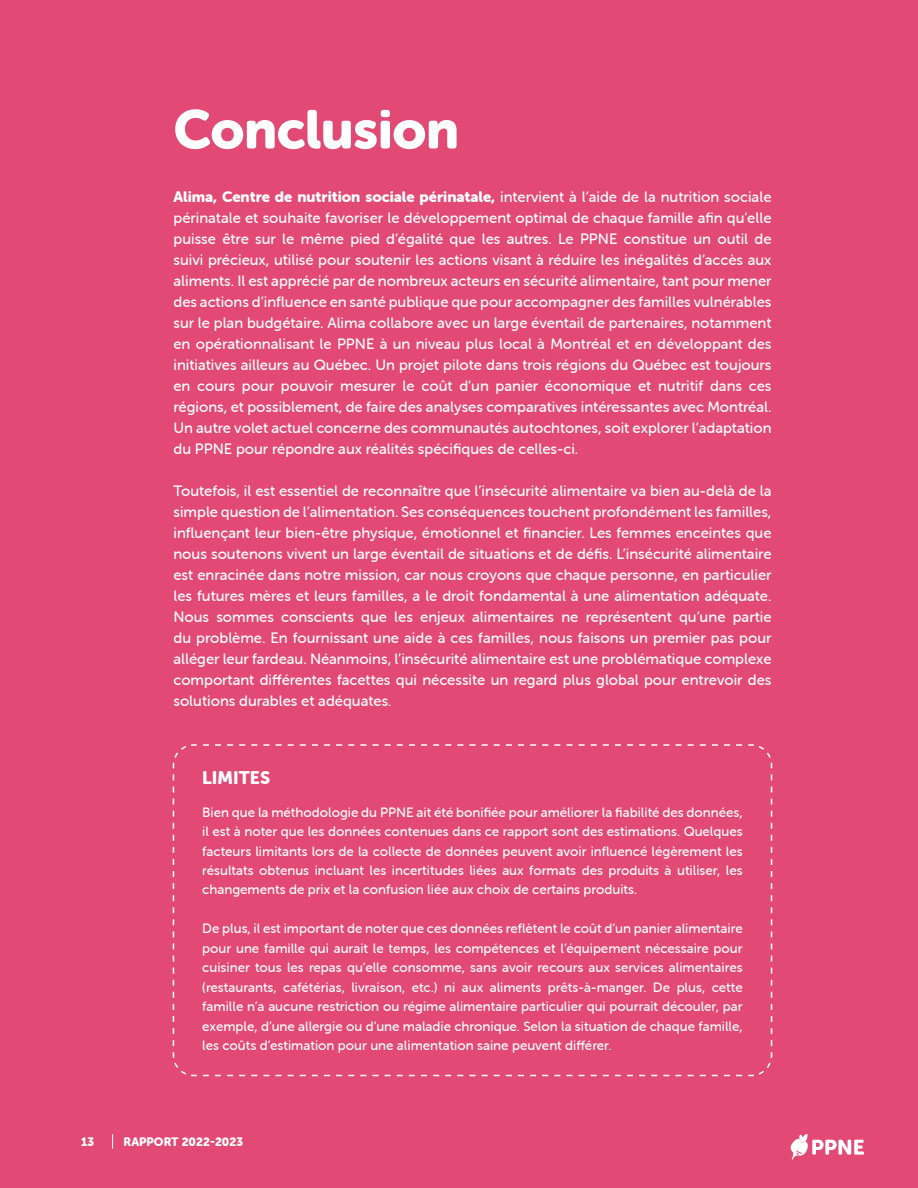
<style>
.page{position:relative;width:918px;height:1188px;background:#e24974}
.page>*{position:absolute;margin:0;border:0;box-sizing:border-box;transform-origin:0 0}
.t1{font:54px "Museo Sans Rounded 900";letter-spacing:-.005em;color:#fff}
.t2{font:18px "Museo Sans Rounded 900";color:#fff}
.t3{font:15px/21px "Museo Sans Rounded 500";color:#fff;text-align:justify}
.t4{font:15px "Museo Sans Rounded 900";color:#fff}
.t5{font:13.5px/19.5px "Museo Sans Rounded 500";color:#fff;text-align:justify}
.t6{font:12px "Museo Sans Rounded 900";color:#fff}
.s1{font-family:"Museo Sans Rounded 500"}
</style>
<div class="page">
<svg style="left:112px;top:1134px;width:1px;height:15px"></svg>
<svg style="left:790px;top:1134px;width:74px;height:27px"></svg>
<svg style="left:172px;top:744px;width:601px;height:333px"></svg>
<h1 class="t1" style="left:173px;top:99px;width:287px">Conclusion</h1>
<p class="t4" style="left:173px;top:188px;width:600px">Alima, Centre de nutrition sociale périnatale, <span class="s1">intervient à l’aide de la nutrition sociale</span></p>
<p class="t3" style="left:173px;top:208px;width:600px">périnatale et souhaite favoriser le développement optimal de chaque famille afin qu’elle puisse être sur le même pied d’égalité que les autres. Le PPNE constitue un outil de suivi précieux, utilisé pour soutenir les actions visant à réduire les inégalités d’accès aux aliments. Il est apprécié par de nombreux acteurs en sécurité alimentaire, tant pour mener des actions d’influence en santé publique que pour accompagner des familles vulnérables sur le plan budgétaire. Alima collabore avec un large éventail de partenaires, notamment en opérationnalisant le PPNE à un niveau plus local à Montréal et en développant des initiatives ailleurs au Québec. Un projet pilote dans trois régions du Québec est toujours en cours pour pouvoir mesurer le coût d’un panier économique et nutritif dans ces régions, et possiblement, de faire des analyses comparatives intéressantes avec Montréal.<br>Un autre volet actuel concerne des communautés autochtones, soit explorer l’adaptation du PPNE pour répondre aux réalités spécifiques de celles-ci.</p>
<p class="t3" style="left:173px;top:481px;width:600px">Toutefois, il est essentiel de reconnaître que l’insécurité alimentaire va bien au-delà de la simple question de l’alimentation. Ses conséquences touchent profondément les familles, influençant leur bien-être physique, émotionnel et financier. Les femmes enceintes que nous soutenons vivent un large éventail de situations et de défis. L’insécurité alimentaire est enracinée dans notre mission, car nous croyons que chaque personne, en particulier les futures mères et leurs familles, a le droit fondamental à une alimentation adéquate.<br>Nous sommes conscients que les enjeux alimentaires ne représentent qu’une partie du problème. En fournissant une aide à ces familles, nous faisons un premier pas pour alléger leur fardeau. Néanmoins, l’insécurité alimentaire est une problématique complexe comportant différentes facettes qui nécessite un regard plus global pour entrevoir des solutions durables et adéquates.</p>
<p class="t2" style="left:202px;top:767px;width:69px">LIMITES</p>
<p class="t5" style="left:202px;top:802px;width:542px">Bien que la méthodologie du PPNE ait été bonifiée pour améliorer la fiabilité des données, il est à noter que les données contenues dans ce rapport sont des estimations. Quelques facteurs limitants lors de la collecte de données peuvent avoir influencé légèrement les résultats obtenus incluant les incertitudes liées aux formats des produits à utiliser, les changements de prix et la confusion liée aux choix de certains produits.</p>
<p class="t5" style="left:202px;top:919px;width:542px">De plus, il est important de noter que ces données reflètent le coût d’un panier alimentaire pour une famille qui aurait le temps, les compétences et l’équipement nécessaire pour cuisiner tous les repas qu’elle consomme, sans avoir recours aux services alimentaires (restaurants, cafétérias, livraison, etc.) ni aux aliments prêts-à-manger. De plus, cette famille n’a aucune restriction ou régime alimentaire particulier qui pourrait découler, par exemple, d’une allergie ou d’une maladie chronique. Selon la situation de chaque famille, les coûts d’estimation pour une alimentation saine peuvent différer.</p>
<p class="t6" style="left:81px;top:1135px;width:15px">13</p>
<p class="t6" style="left:124px;top:1135px;width:121px">RAPPORT 2022-2023</p>
</div>
